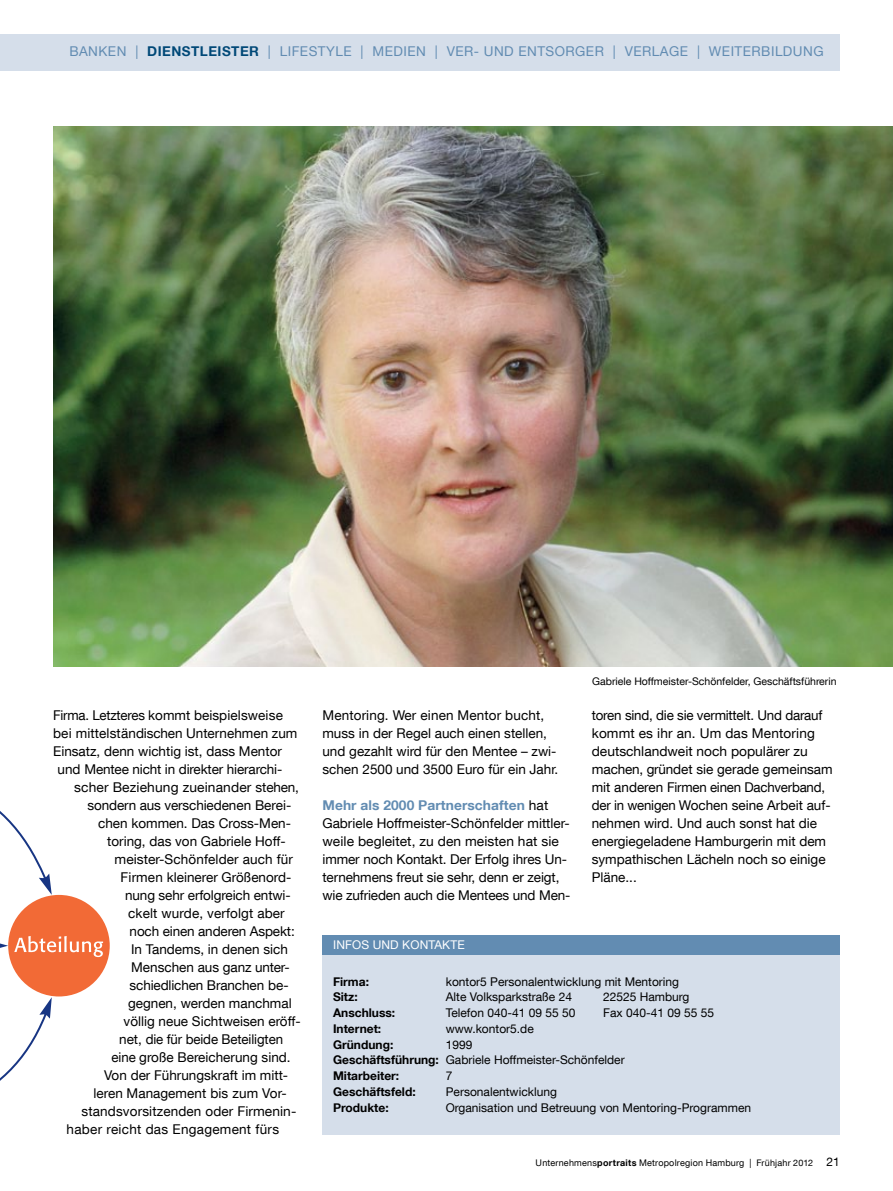
<style>
.page{position:relative;width:893px;height:1191px;background:#fff}
.page>*{position:absolute;margin:0;border:0;box-sizing:border-box;transform-origin:0 0}
.t1{font:13.5px/18px "Helvetica Neue LT Com";color:#000}
.t2{font:13.5px "Helvetica Neue LT Com";letter-spacing:.035em;color:#628cb2}
.t3{font:13.5px "Helvetica Neue LT Com";letter-spacing:.02em;color:#000}
.t4{font:12px/15.8px "Helvetica Neue LT Com";color:#000}
.t5{font:700 12px "Helvetica Neue LT Com";color:#000}
.t6{font:12px "Helvetica Neue LT Com";color:#fff}
.t7{font:10.5px "Helvetica Neue LT Com";color:#000}
.t8{font:9.15px "Helvetica Neue LT Com";letter-spacing:.025em;color:#000}
.s1{font-weight:700;color:#004877}
.s2{font-weight:700;color:#628cb2}
.s3{font-weight:700}
.s4{font-size:9px}
.s5{font-size:12px}
</style>
<div class="page">
<div style="left:53px;top:34px;width:787px;height:36px;background:#d5deea"></div>
<div style="left:0;top:34px;width:66px;height:36px;background:#d5deea"></div>
<img style="left:53px;top:126px;width:840px;height:540px">
<div style="left:8px;top:895px;width:102px;height:101px;background:#f26a36;border-radius:50%"></div>
<svg style="left:14px;top:936px;width:89px;height:21px"></svg>
<svg style="left:0;top:811px;width:52px;height:84px"></svg>
<svg style="left:0;top:997px;width:52px;height:84px"></svg>
<svg style="left:0;top:943px;width:8px;height:5px"></svg>
<div style="left:322px;top:935px;width:518px;height:199px;background:#d5deea"></div>
<div style="left:322px;top:935px;width:518px;height:19px;background:#628cb2"></div>
<p class="t2" style="left:69px;top:43px;width:348px">Banken | <span class="s1">Dienstleister</span> | LIFESTYLE | MEDIEN</p>
<p class="t2" style="left:435px;top:43px;width:326px">| VER- UND ENTSORGER | verlage | weiterbildu</p>
<p class="t2" style="left:803px;top:43px;width:21px">ng</p>
<p class="t1" style="left:53px;top:706px;width:231px">Firma. Letzteres kommt beispielsweise</p>
<p class="t1" style="left:53px;top:724px;width:246px">bei mittelständischen Unternehmen zum</p>
<p class="t1" style="left:53px;top:742px;width:230px">Einsatz, denn wichtig ist, dass Mentor</p>
<p class="t1" style="left:58px;top:760px;width:226px">und Mentee nicht in direkter hierarchi-</p>
<p class="t1" style="left:74px;top:778px;width:226px">scher Beziehung zueinander stehen,</p>
<p class="t1" style="left:88px;top:796px;width:205px">sondern aus verschiedenen Berei-</p>
<p class="t1" style="left:98px;top:814px;width:194px">chen kommen. Das Cross-Men-</p>
<p class="t1" style="left:107px;top:832px;width:180px">toring, das von Gabriele Hoff-</p>
<p class="t1" style="left:115px;top:850px;width:180px">meister-Schönfelder auch für</p>
<p class="t1" style="left:121px;top:868px;width:172px">Firmen kleinerer Größenord-</p>
<p class="t1" style="left:125px;top:886px;width:167px">nung sehr erfolgreich entwi-</p>
<p class="t1" style="left:128px;top:904px;width:158px">ckelt wurde, verfolgt aber</p>
<p class="t1" style="left:130px;top:922px;width:167px">noch einen anderen Aspekt:</p>
<p class="t1" style="left:131px;top:940px;width:158px">In Tandems, in denen sich</p>
<p class="t1" style="left:131px;top:958px;width:160px">Menschen aus ganz unter-</p>
<p class="t1" style="left:130px;top:976px;width:160px">schiedlichen Branchen be-</p>
<p class="t1" style="left:128px;top:994px;width:165px">gegnen, werden manchmal</p>
<p class="t1" style="left:124px;top:1012px;width:178px">völlig neue Sichtweisen eröff-</p>
<p class="t1" style="left:119px;top:1030px;width:165px">net, die für beide Beteiligten</p>
<p class="t1" style="left:112px;top:1048px;width:180px">eine große Bereicherung sind.</p>
<p class="t1" style="left:104px;top:1066px;width:186px">Von der Führungskraft im mitt-</p>
<p class="t1" style="left:94px;top:1084px;width:195px">leren Management bis zum Vor-</p>
<p class="t1" style="left:82px;top:1102px;width:216px">standsvorsitzenden oder Firmenin-</p>
<p class="t3" style="left:67px;top:1121px;width:214px">haber reicht das Engagement fürs</p>
<p class="t1" style="left:322px;top:706px;width:237px">Mentoring. Wer einen Mentor bucht, muss in der Regel auch einen stellen, und gezahlt wird für den Mentee – zwi&shy;schen 2500 und 3500 Euro für ein Jahr.</p>
<p class="t1" style="left:322px;top:796px;width:249px"><span class="s2">Mehr als 2000 Partnerschaften</span> hat Gabriele Hoffmeister-Schönfelder mittler&shy;weile begleitet, zu den meisten hat sie immer noch Kontakt. Der Erfolg ihres Un&shy;ternehmens freut sie sehr, denn er zeigt, wie zufrieden auch die Mentees und Men-</p>
<p class="t7" style="left:592px;top:674px;width:246px">Gabriele Hoffmeister-Schönfelder, Geschäftsführerin</p>
<p class="t1" style="left:592px;top:706px;width:242px">toren sind, die sie vermittelt. Und darauf kommt es ihr an. Um das Mentoring deutschlandweit noch populärer zu machen, gründet sie gerade gemeinsam mit anderen Firmen einen Dachverband, der in wenigen Wochen seine Arbeit auf&shy;nehmen wird. Und auch sonst hat die energiegeladene Hamburgerin mit dem sympathischen Lächeln noch so einige Pläne...</p>
<p class="t6" style="left:333px;top:937px;width:13px">Infos</p>
<p class="t6" style="left:373px;top:937px;width:10px">und</p>
<p class="t6" style="left:402px;top:937px;width:17px">Kontakte</p>
<p class="t5" style="left:333px;top:973px;width:37px">Firma:</p>
<p class="t4" style="left:446px;top:973px;width:235px">kontor5 Personalentwicklung mit Mentoring</p>
<p class="t5" style="left:333px;top:989px;width:26px">Sitz:</p>
<p class="t4" style="left:446px;top:989px;width:128px">Alte Volksparkstraße 24</p>
<p class="t4" style="left:603px;top:989px;width:88px">22525 Hamburg</p>
<p class="t5" style="left:333px;top:1005px;width:64px">Anschluss:</p>
<p class="t4" style="left:446px;top:1004px;width:131px">Telefon 040-41 09 55 50</p>
<p class="t4" style="left:603px;top:1004px;width:112px">Fax 040-41 09 55 55</p>
<p class="t5" style="left:333px;top:1021px;width:50px">Internet:</p>
<p class="t4" style="left:446px;top:1020px;width:89px">www.kontor5.de</p>
<p class="t5" style="left:333px;top:1036px;width:62px">Gründung:</p>
<p class="t4" style="left:333px;top:1036px;width:293px;text-indent:113px">1999<br><span class="s3">Geschäftsführung:</span> Gabriele Hoffmeister-Schönfelder<br><span class="s3">Mitarbeiter:</span></p>
<p class="t4" style="left:446px;top:1067px;width:8px">7</p>
<p class="t5" style="left:333px;top:1084px;width:84px">Geschäftsfeld:</p>
<p class="t4" style="left:446px;top:1083px;width:113px">Personalentwicklung</p>
<p class="t5" style="left:333px;top:1099px;width:57px">Produkte:</p>
<p class="t4" style="left:446px;top:1099px;width:307px">Organisation und Betreuung von Mentoring-Programmen</p>
<p class="t8" style="left:536px;top:1156px;width:306px">Unternehmens<span class="s3">portraits</span> Metropolregion Hamburg | <span class="s4">Frühjahr 2012</span> <span class="s5">21</span></p>
</div>
